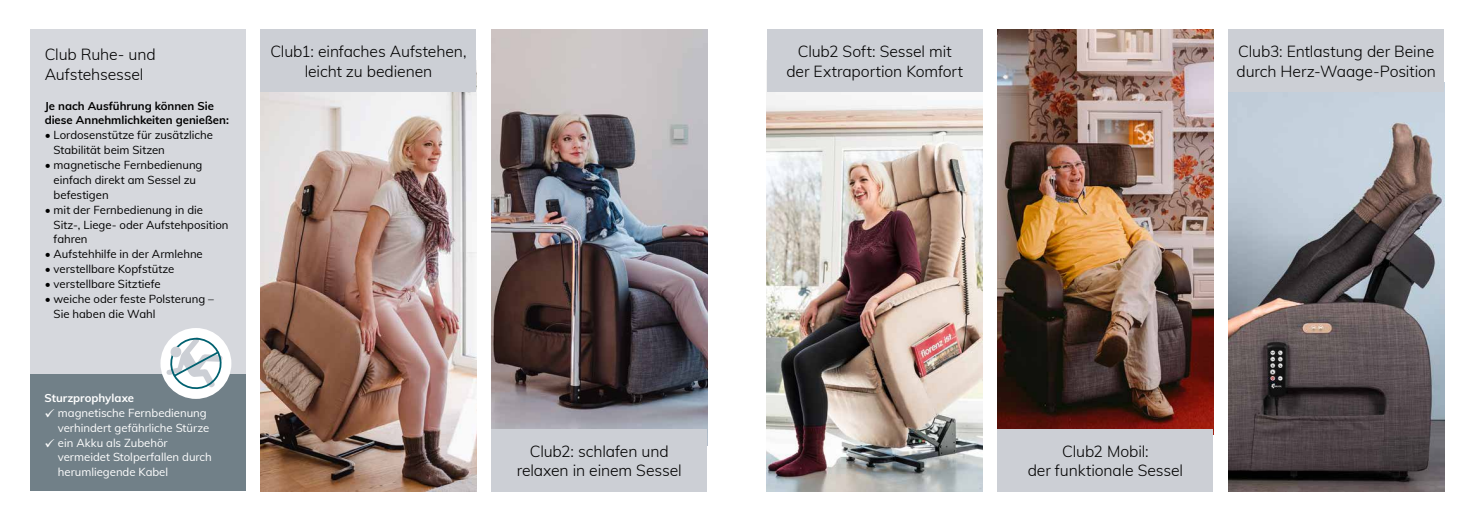
<style>
.page{position:relative;width:1474px;height:521px;background:#fff}
.page>*{position:absolute;margin:0;border:0;box-sizing:border-box;transform-origin:0 0}
.t1{font:300 15.75px/19.2px "Muli";letter-spacing:-.01em;color:#000;text-align:center}
.t2{font:11.38px/14.9px "Muli";color:#000}
.t3{font:11.38px/14.9px "Muli";color:#fff;text-align:right}
.t4{font:700 11.38px/14.9px "Muli";color:#000}
.t5{font:700 11.38px "Muli";color:#fff}
</style>
<div class="page">
<div style="left:30px;top:30px;width:216px;height:461px;background:#d6d8dd"></div>
<img style="left:766px;top:92px;width:216px;height:399px">
<img style="left:260px;top:92px;width:216px;height:399px">
<img style="left:491px;top:30px;width:216px;height:399px">
<img style="left:1228px;top:92px;width:216px;height:399px">
<div style="left:766px;top:30px;width:216px;height:62px;background:#cccfd5"></div>
<div style="left:260px;top:30px;width:216px;height:62px;background:#cccfd5"></div>
<img style="left:997px;top:30px;width:216px;height:399px">
<div style="left:997px;top:429px;width:216px;height:62px;background:#cccfd5"></div>
<div style="left:491px;top:429px;width:216px;height:62px;background:#cccfd5"></div>
<div style="left:1228px;top:30px;width:216px;height:62px;background:#cccfd5"></div>
<div style="left:30px;top:375px;width:216px;height:116px;background:#718088"></div>
<div style="left:160px;top:328px;width:71px;height:71px;background:#fff;border-radius:50%"></div>
<svg style="left:166px;top:335px;width:58px;height:57px"></svg>
<h1 class="t1" style="left:45px;top:44px;width:112px;text-align:left">Club Ruhe- und<br>Aufstehsessel</h1>
<p class="t4" style="left:45px;top:97px;width:186px">Je nach Ausführung können Sie diese Annehmlichkeiten genießen:</p>
<p class="t2" style="left:54px;top:127px;width:161px;text-indent:-9px">• Lordosenstütze für zusätzliche<br>Stabilität beim Sitzen</p>
<p class="t2" style="left:54px;top:157px;width:150px;text-indent:-9px">• magnetische Fernbedienung einfach direkt am Sessel zu befestigen</p>
<p class="t2" style="left:54px;top:202px;width:176px;text-indent:-9px">• mit der Fernbedienung in die<br>Sitz-, Liege- oder Aufstehposition fahren</p>
<p class="t2" style="left:45px;top:246px;width:160px">• Aufstehhilfe in der Armlehne</p>
<p class="t2" style="left:45px;top:261px;width:131px">• verstellbare Kopfstütze</p>
<p class="t2" style="left:45px;top:276px;width:117px">• verstellbare Sitztiefe</p>
<p class="t2" style="left:54px;top:291px;width:162px;text-indent:-9px">• weiche oder feste Polsterung –<br>Sie haben die Wahl</p>
<p class="t5" style="left:45px;top:389px;width:91px">Sturzprophylaxe</p>
<p class="t3" style="left:45px;top:405px;width:166px">✓ magnetische Fernbedienung verhindert gefährliche Stürze</p>
<p class="t3" style="left:58px;top:434px;width:155px;text-align:left;text-indent:-13px">✓ ein Akku als Zubehör vermeidet Stolperfallen durch herumliegende Kabel</p>
<h1 class="t1" style="left:270px;top:41px;width:198px">Club1: einfaches Aufstehen, leicht zu bedienen</h1>
<h1 class="t1" style="left:516px;top:441px;width:167px">Club2: schlafen und relaxen in einem Sessel</h1>
<h1 class="t1" style="left:786px;top:41px;width:178px">Club2 Soft: Sessel mit der Extraportion Komfort</h1>
<h1 class="t1" style="left:1236px;top:41px;width:201px;text-align:left">Club3: Entlastung der Beine durch Herz-Waage-Position</h1>
<h1 class="t1" style="left:1027px;top:441px;width:157px">Club2 Mobil:<br>der funktionale Sessel</h1>
</div>
